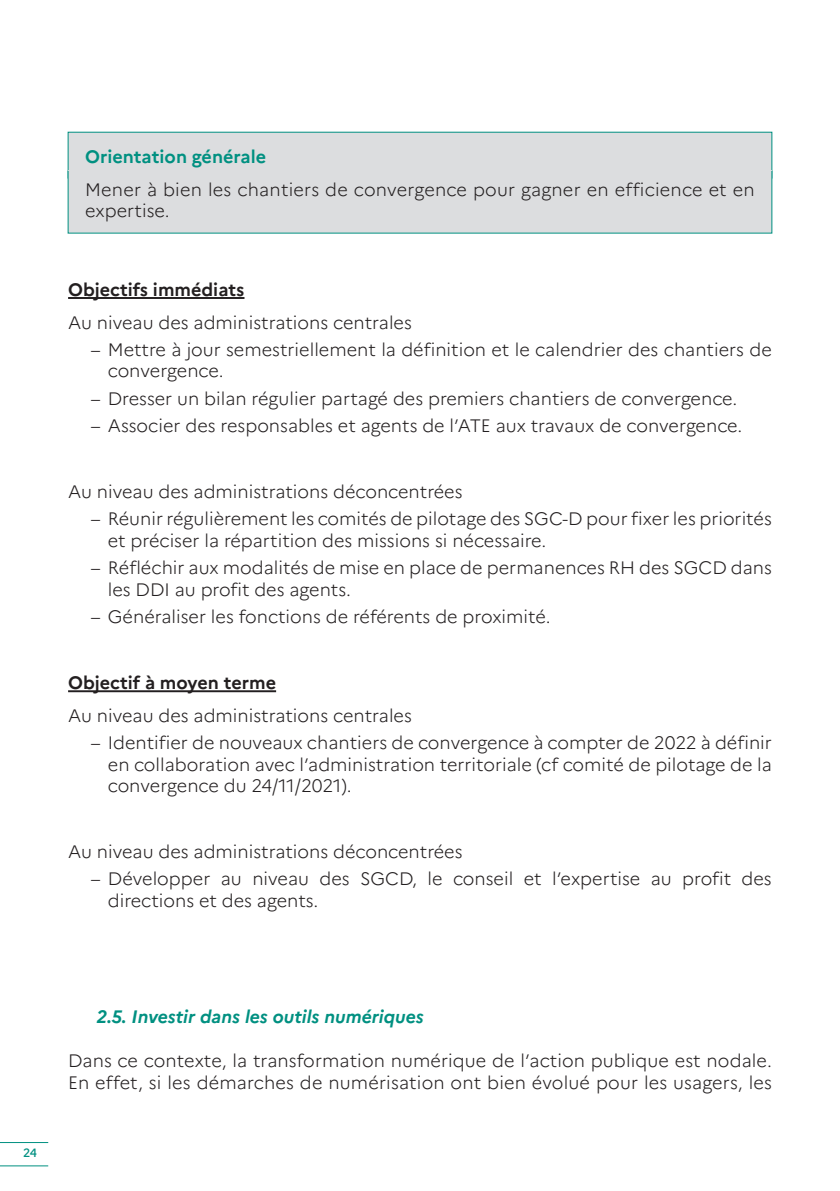
<style>
.page{position:relative;width:840px;height:1191px;background:#fff}
.page>*{position:absolute;margin:0;border:0;box-sizing:border-box;transform-origin:0 0}
.Texte{font:300 18px/21.6px "Marianne";color:#231f20}
.Bleu_bas_texe_encadr{font:300 18px/21.6px "Marianne";letter-spacing:.01em;color:#231f20}
.Texte-2{font:700 18px "Marianne";color:#231f20}
._1_1{font:italic 700 18px "Marianne";color:#009081}
.Bleu_titre_encadre{font:700 18px "Marianne";color:#009081}
.t1{font:500 12px "Marianne";color:#009081}
</style>
<div class="page">
<hr style="left:0;top:1165px;width:48px;height:1px;background:#009081">
<hr style="left:0;top:1142px;width:48px;height:1px;background:#009081">
<div style="left:68px;top:132px;width:703px;height:46px;background:#dcdddf"></div>
<div style="left:68px;top:171px;width:703px;height:62px;background:#dcdddf"></div>
<hr style="left:68px;top:297px;width:176px;height:2px;background:#231f20">
<hr style="left:68px;top:690px;width:208px;height:2px;background:#231f20">
<p class="Bleu_titre_encadre" style="left:85px;top:145px;width:182px">Orientation générale</p>
<p class="Bleu_bas_texe_encadr" style="left:85px;top:178px;width:670px">Mener à bien les chantiers de convergence pour gagner en efficience et en expertise.</p>
<p class="Texte-2" style="left:68px;top:278px;width:178px">Objectifs immédiats</p>
<p class="Texte" style="left:68px;top:311px;width:345px">Au niveau des administrations centrales</p>
<p class="Texte" style="left:108px;top:338px;width:665px;text-indent:-17px">– Mettre à jour semestriellement la définition et le calendrier des chantiers de convergence.</p>
<p class="Texte" style="left:91px;top:387px;width:647px">– Dresser un bilan régulier partagé des premiers chantiers de convergence.</p>
<p class="Texte" style="left:91px;top:415px;width:652px">– Associer des responsables et agents de l’ATE aux travaux de convergence.</p>
<p class="Texte" style="left:68px;top:480px;width:396px">Au niveau des administrations déconcentrées</p>
<p class="Texte" style="left:108px;top:508px;width:665px;text-indent:-17px">– Réunir régulièrement les comités de pilotage des SGC-D pour fixer les priorités et préciser la répartition des missions si nécessaire.</p>
<p class="Texte" style="left:108px;top:557px;width:665px;text-indent:-17px">– Réfléchir aux modalités de mise en place de permanences RH des SGCD dans les DDI au profit des agents.</p>
<p class="Texte" style="left:91px;top:605px;width:461px">– Généraliser les fonctions de référents de proximité.</p>
<p class="Texte-2" style="left:68px;top:671px;width:209px">Objectif à moyen terme</p>
<p class="Texte" style="left:68px;top:704px;width:345px">Au niveau des administrations centrales</p>
<p class="Texte" style="left:108px;top:732px;width:665px;text-align:justify;text-indent:-17px">– Identifier de nouveaux chantiers de convergence à compter de 2022 à définir en collaboration avec l’administration territoriale (cf comité de pilotage de la convergence du 24/11/2021).</p>
<p class="Texte" style="left:68px;top:841px;width:396px">Au niveau des administrations déconcentrées</p>
<p class="Texte" style="left:108px;top:868px;width:665px;text-indent:-17px">– Développer au niveau des SGCD, le conseil et l’expertise au profit des directions et des agents.</p>
<p class="t1" style="left:23px;top:1145px;width:15px">24</p>
<p class="_1_1" style="left:96px;top:1005px;width:328px">2.5. Investir dans les outils numériques</p>
<p class="Texte" style="left:68px;top:1050px;width:705px">Dans ce contexte, la transformation numérique de l’action publique est nodale.<br>En effet, si les démarches de numérisation ont bien évolué pour les usagers, les</p>
</div>
